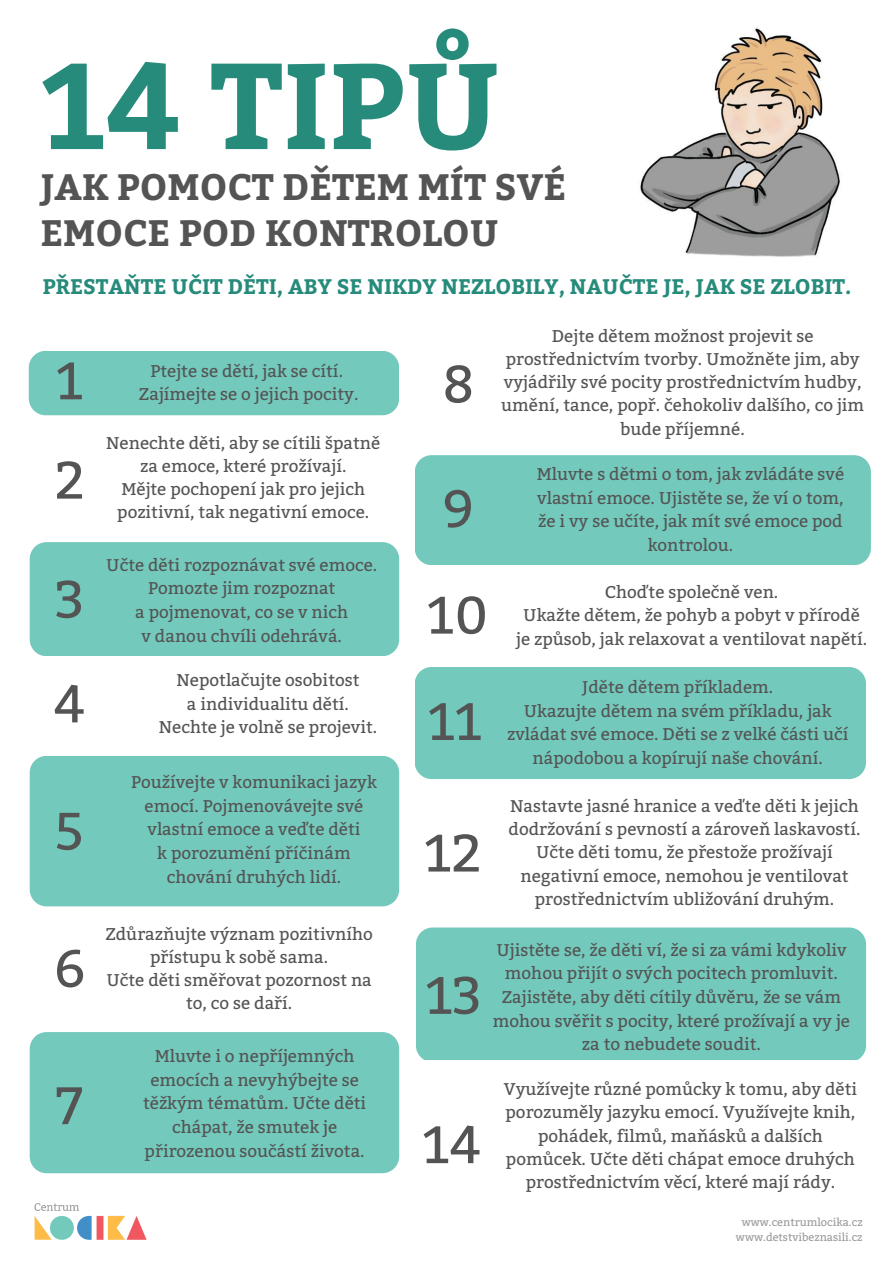
<style>
.page{position:relative;width:894px;height:1264px;background:#fff}
.page>*{position:absolute;margin:0;border:0;box-sizing:border-box;transform-origin:0 0}
.t1{font:700 121.05px "Bitter";color:#268b7b}
.t2{font:52.65px "Bitter";color:#545454}
.t3{font:700 36.6px/46.2px "Bitter";color:#545454}
.t4{font:700 21px "Bitter";color:#268b7b}
.t5{font:16.95px/23.7px "Bitter";color:#545454;text-align:center}
.t6{font:10.95px/15px "Bitter";color:#9b9b9b;text-align:center}
</style>
<div class="page">
<img style="left:34px;top:1203px;width:113px;height:37px">
<img style="left:640px;top:28px;width:200px;height:229px">
<div style="left:29px;top:351px;width:370px;height:64px;background:#73c9bb;border-radius:17px"></div>
<div style="left:30px;top:542px;width:369px;height:114px;background:#73c9bb;border-radius:17px"></div>
<div style="left:30px;top:755px;width:369px;height:151px;background:#73c9bb;border-radius:17px"></div>
<div style="left:414px;top:455px;width:456px;height:109px;background:#73c9bb;border-radius:17px"></div>
<div style="left:414px;top:667px;width:451px;height:112px;background:#73c9bb;border-radius:17px"></div>
<div style="left:416px;top:927px;width:449px;height:133px;background:#73c9bb"></div>
<div style="left:30px;top:1032px;width:369px;height:141px;background:#73c9bb;border-radius:17px"></div>
<h1 class="t1" style="left:40px;top:32px;width:461px">14 TIPŮ</h1>
<h3 class="t3" style="left:40px;top:163px;width:527px">JAK POMOCT DĚTEM MÍT SVÉ<br>EMOCE POD KONTROLOU</h3>
<p class="t4" style="left:43px;top:274px;width:810px">PŘESTAŇTE UČIT DĚTI, ABY SE NIKDY NEZLOBILY, NAUČTE JE, JAK SE ZLOBIT.</p>
<h2 class="t2" style="left:56px;top:348px;width:28px">1</h2>
<h2 class="t2" style="left:55px;top:447px;width:31px">2</h2>
<h2 class="t2" style="left:55px;top:566px;width:30px">3</h2>
<h2 class="t2" style="left:54px;top:671px;width:34px">4</h2>
<h2 class="t2" style="left:56px;top:798px;width:29px">5</h2>
<h2 class="t2" style="left:54px;top:935px;width:33px">6</h2>
<h2 class="t2" style="left:56px;top:1073px;width:28px">7</h2>
<p class="t5" style="left:139px;top:358px;width:221px">Ptejte se dětí, jak se cítí.<br>Zajímejte se o jejich pocity.</p>
<p class="t5" style="left:106px;top:431px;width:276px;line-height:23.1px">Nenechte děti, aby se cítili špatně za emoce, které prožívají.<br>Mějte pochopení jak pro jejich pozitivní, tak negativní emoce.</p>
<p class="t5" style="left:106px;top:552px;width:272px">Učte děti rozpoznávat své emoce.<br>Pomozte jim rozpoznat<br>a pojmenovat, co se v nich<br>v danou chvíli odehrává.</p>
<p class="t5" style="left:159px;top:668px;width:220px;line-height:23.1px">Nepotlačujte osobitost<br>a individualitu dětí.<br>Nechte je volně se projevit.</p>
<p class="t5" style="left:131px;top:770px;width:247px">Používejte v komunikaci jazyk emocí. Pojmenovávejte své vlastní emoce a veďte děti<br>k porozumění příčinám chování druhých lidí.</p>
<p class="t5" style="left:105px;top:921px;width:269px;line-height:23.1px">Zdůrazňujte význam pozitivního přístupu k sobě sama.<br>Učte děti směřovat pozornost na to, co se daří.</p>
<p class="t5" style="left:143px;top:1043px;width:224px">Mluvte i o nepříjemných emocích a nevyhýbejte se těžkým tématům. Učte děti chápat, že smutek je přirozenou součástí života.</p>
<h2 class="t2" style="left:442px;top:351px;width:33px">8</h2>
<h2 class="t2" style="left:442px;top:476px;width:33px">9</h2>
<h2 class="t2" style="left:427px;top:582px;width:62px">10</h2>
<h2 class="t2" style="left:428px;top:689px;width:55px">11</h2>
<h2 class="t2" style="left:424px;top:820px;width:58px">12</h2>
<h2 class="t2" style="left:425px;top:962px;width:57px">13</h2>
<h2 class="t2" style="left:422px;top:1112px;width:61px">14</h2>
<p class="t5" style="left:501px;top:324px;width:364px;line-height:23.1px">Dejte dětem možnost projevit se prostřednictvím tvorby. Umožněte jim, aby vyjádřily své pocity prostřednictvím hudby, umění, tance, popř. čehokoliv dalšího, co jim bude příjemné.</p>
<p class="t5" style="left:536px;top:462px;width:309px">Mluvte s dětmi o tom, jak zvládáte své vlastní emoce. Ujistěte se, že ví o tom, že i vy se učíte, jak mít své emoce pod kontrolou.</p>
<p class="t5" style="left:516px;top:580px;width:352px;line-height:23.1px">Choďte společně ven.<br>Ukažte dětem, že pohyb a pobyt v přírodě je způsob, jak relaxovat a ventilovat napětí.</p>
<p class="t5" style="left:507px;top:675px;width:343px">Jděte dětem příkladem.<br>Ukazujte dětem na svém příkladu, jak zvládat své emoce. Děti se z velké části učí nápodobou a kopírují naše chování.</p>
<p class="t5" style="left:508px;top:794px;width:353px;line-height:23.1px">Nastavte jasné hranice a veďte děti k jejich dodržování s pevností a zároveň laskavostí.<br>Učte děti tomu, že přestože prožívají negativní emoce, nemohou je ventilovat prostřednictvím ubližování druhým.</p>
<p class="t5" style="left:492px;top:937px;width:358px">Ujistěte se, že děti ví, že si za vámi kdykoliv mohou přijít o svých pocitech promluvit.<br>Zajistěte, aby děti cítily důvěru, že se vám mohou svěřit s pocity, které prožívají a vy je za to nebudete soudit.</p>
<p class="t5" style="left:503px;top:1077px;width:355px;line-height:23.1px">Využívejte různé pomůcky k tomu, aby děti porozuměly jazyku emocí. Využívejte knih, pohádek, filmů, maňásků a dalších pomůcek. Učte děti chápat emoce druhých prostřednictvím věcí, které mají rády.</p>
<p class="t6" style="left:735px;top:1214px;width:128px">www.centrumlocika.cz www.detstvibeznasili.cz</p>
</div>
